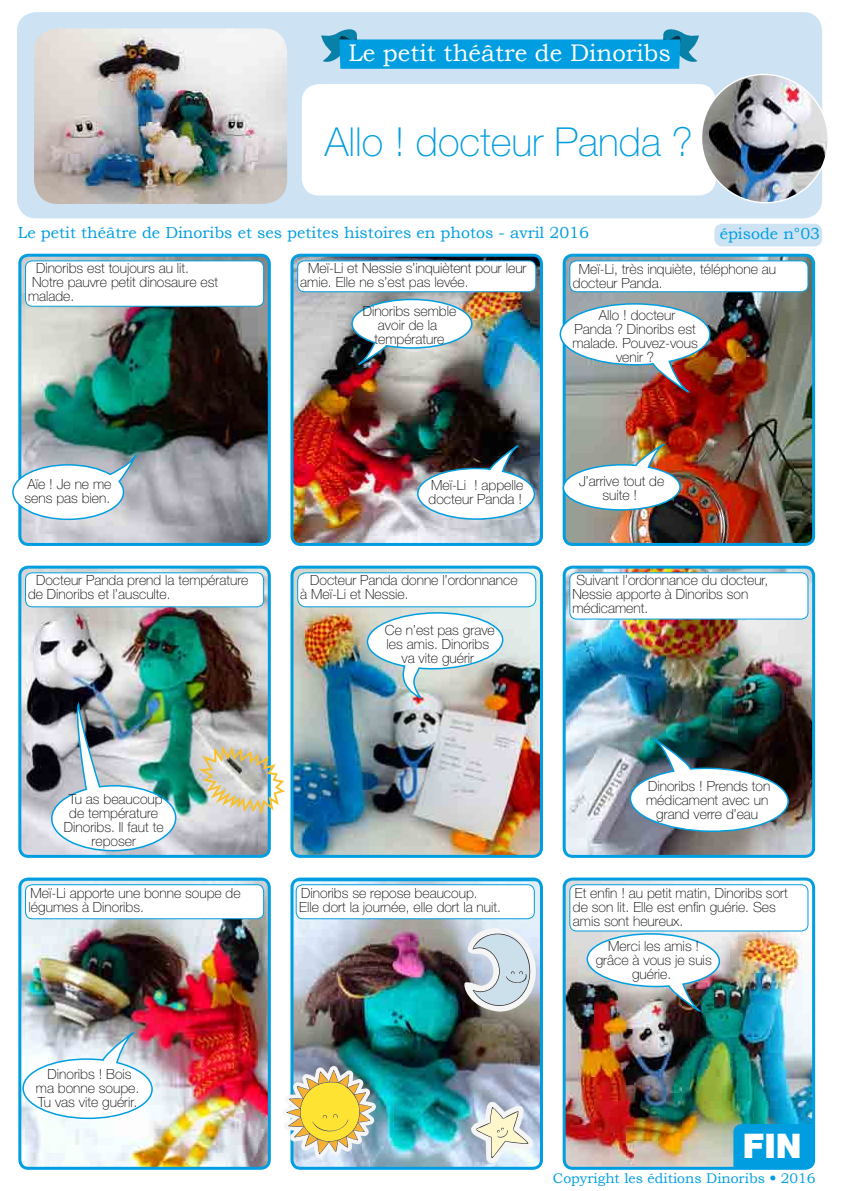
<style>
.page{position:relative;width:842px;height:1191px;background:#fff}
.page>*{position:absolute;margin:0;border:0;box-sizing:border-box;transform-origin:0 0}
.t1{font:100 40px "Helvetica Neue LT Std";color:#009ee0}
.t2{font:900 34px "Helvetica Neue LT Std";color:#fff}
.t3{font:24px "Bookman Old Style";color:#fff}
.t4{font:16px "Bookman Old Style";color:#009ee0}
.t5{font:100 14px/14px "Helvetica Neue LT Std";color:#000}
.t6{font:14px "Bookman Old Style";color:#009ee0}
.s1{font-family:"Helvetica Neue LT Std";font-weight:100}
</style>
<div class="page">
<div style="left:716px;top:226px;width:104px;height:18px;background:#cde3f4;border-radius:6px"></div>
<div style="left:714px;top:224px;width:108px;height:22px;border:4px solid #cde3f4;border-radius:6px"></div>
<div style="left:19px;top:14px;width:801px;height:202px;background:#cde3f4;border-radius:17px"></div>
<div style="left:17px;top:12px;width:805px;height:206px;border:4px solid #cde3f4;border-radius:17px"></div>
<div style="left:302px;top:84px;width:414px;height:111px;background:#fff;border-radius:17px"></div>
<img style="left:22px;top:255px;width:246px;height:287px">
<div style="left:18px;top:254px;width:253px;height:292px;border:3px solid #009ee0;border-radius:9px"></div>
<img style="left:22px;top:569px;width:245px;height:285px">
<div style="left:18px;top:565px;width:253px;height:293px;border:3px solid #009ee0;border-radius:9px"></div>
<img style="left:21px;top:881px;width:247px;height:287px">
<div style="left:18px;top:877px;width:253px;height:292px;border:3px solid #009ee0;border-radius:9px"></div>
<img style="left:294px;top:258px;width:245px;height:284px">
<div style="left:290px;top:254px;width:253px;height:292px;border:3px solid #009ee0;border-radius:9px"></div>
<img style="left:294px;top:569px;width:245px;height:285px">
<div style="left:290px;top:565px;width:253px;height:293px;border:3px solid #009ee0;border-radius:9px"></div>
<img style="left:293px;top:881px;width:247px;height:287px">
<div style="left:290px;top:877px;width:253px;height:292px;border:3px solid #009ee0;border-radius:9px"></div>
<img style="left:564px;top:255px;width:250px;height:288px">
<div style="left:563px;top:254px;width:252px;height:292px;border:3px solid #009ee0;border-radius:9px"></div>
<img style="left:564px;top:569px;width:250px;height:286px">
<div style="left:563px;top:565px;width:252px;height:293px;border:3px solid #009ee0;border-radius:9px"></div>
<img style="left:564px;top:881px;width:250px;height:287px">
<div style="left:563px;top:877px;width:252px;height:292px;border:3px solid #009ee0;border-radius:9px"></div>
<img style="left:34px;top:28px;width:253px;height:176px">
<div style="left:26px;top:261px;width:238px;height:45px;background:#fff;border-radius:7px"></div>
<div style="left:25px;top:261px;width:239px;height:45px;border:1px solid #009ee0;border-radius:7px"></div>
<div style="left:570px;top:261px;width:238px;height:31px;background:#fff;border-radius:7px"></div>
<div style="left:570px;top:261px;width:238px;height:31px;border:1px solid #009ee0;border-radius:7px"></div>
<div style="left:298px;top:261px;width:238px;height:31px;background:#fff;border-radius:7px"></div>
<div style="left:297px;top:261px;width:239px;height:31px;border:1px solid #009ee0;border-radius:7px"></div>
<div style="left:26px;top:573px;width:238px;height:34px;background:#fff;border-radius:7px"></div>
<div style="left:25px;top:572px;width:239px;height:35px;border:1px solid #009ee0;border-radius:7px"></div>
<div style="left:26px;top:884px;width:238px;height:34px;background:#fff;border-radius:7px"></div>
<div style="left:25px;top:884px;width:239px;height:35px;border:1px solid #009ee0;border-radius:7px"></div>
<div style="left:296px;top:884px;width:238px;height:34px;background:#fff;border-radius:7px"></div>
<div style="left:296px;top:884px;width:239px;height:35px;border:1px solid #009ee0;border-radius:7px"></div>
<div style="left:570px;top:884px;width:238px;height:47px;background:#fff;border-radius:7px"></div>
<div style="left:570px;top:884px;width:238px;height:47px;border:1px solid #009ee0;border-radius:7px"></div>
<div style="left:733px;top:1124px;width:80px;height:43px;background:#009ee0"></div>
<div style="left:298px;top:573px;width:238px;height:34px;background:#fff;border-radius:9px"></div>
<div style="left:297px;top:572px;width:239px;height:35px;border:1px solid #009ee0;border-radius:9px"></div>
<div style="left:570px;top:573px;width:238px;height:46px;background:#fff;border-radius:7px"></div>
<div style="left:570px;top:572px;width:238px;height:47px;border:1px solid #009ee0;border-radius:7px"></div>
<img style="left:350px;top:298px;width:123px;height:72px">
<img style="left:416px;top:439px;width:119px;height:82px">
<img style="left:50px;top:699px;width:127px;height:153px">
<svg style="left:559px;top:302px;width:153px;height:98px"></svg>
<img style="left:630px;top:730px;width:160px;height:102px">
<svg style="left:21px;top:1024px;width:133px;height:96px"></svg>
<svg style="left:321px;top:27px;width:507px;height:184px"></svg>
<svg style="left:12px;top:448px;width:129px;height:73px"></svg>
<img style="left:562px;top:438px;width:119px;height:73px">
<img style="left:196px;top:742px;width:89px;height:76px">
<img style="left:366px;top:612px;width:138px;height:90px">
<img style="left:585px;top:933px;width:136px;height:85px">
<svg style="left:286px;top:1066px;width:90px;height:92px"></svg>
<svg style="left:462px;top:928px;width:76px;height:83px"></svg>
<svg style="left:471px;top:1101px;width:62px;height:62px"></svg>
<h3 class="t3" style="left:348px;top:37px;width:324px">Le petit théâtre de Dinoribs</h3>
<h1 class="t1" style="left:325px;top:119px;width:370px">Allo ! docteur Panda ?</h1>
<p class="t4" style="left:18px;top:222px;width:573px">Le petit théâtre de Dinoribs et ses petites histoires en photos - avril 2016</p>
<p class="t4" style="left:720px;top:223px;width:102px">épisode n°03</p>
<p class="t5" style="left:300px;top:261px;width:228px;text-indent:8px">Meï-Li et Nessie s’inquiètent pour leur amie. Elle ne s’est pas levée.</p>
<p class="t5" style="left:28px;top:261px;width:192px;text-indent:8px">Dinoribs est toujours au lit.<br>Notre pauvre petit dinosaure est malade.</p>
<p class="t5" style="left:573px;top:262px;width:205px;text-indent:6px">Meï-Li, très inquiète, téléphone au docteur Panda.</p>
<p class="t5" style="left:363px;top:304px;width:95px;text-align:center">Dinoribs semble avoir de la température</p>
<p class="t5" style="left:572px;top:308px;width:127px;text-align:center">Allo ! docteur<br>Panda ? Dinoribs est malade. Pouvez-vous venir ?</p>
<p class="t5" style="left:25px;top:477px;width:88px">Aïe ! Je ne me sens pas bien.</p>
<p class="t5" style="left:579px;top:474px;width:87px;text-align:center">J’arrive tout de suite !</p>
<p class="t5" style="left:429px;top:478px;width:96px">Meï-Li ! appelle docteur Panda !</p>
<p class="t5" style="left:28px;top:573px;width:222px;text-indent:8px">Docteur Panda prend la température de Dinoribs et l’ausculte.</p>
<p class="t5" style="left:64px;top:792px;width:101px;text-align:center">Tu as beaucoup de température<br>Dinoribs. Il faut te reposer</p>
<p class="t5" style="left:300px;top:573px;width:219px;text-indent:10px">Docteur Panda donne l’ordonnance à Meï-Li et Nessie.</p>
<p class="t5" style="left:572px;top:573px;width:197px">Suivant l’ordonnance du docteur,<br>Nessie apporte à Dinoribs son médicament.</p>
<p class="t5" style="left:385px;top:623px;width:111px;text-align:center">Ce n’est pas grave les amis. Dinoribs va vite guérir</p>
<p class="t5" style="left:646px;top:779px;width:126px;text-align:center">Dinoribs ! Prends ton médicament avec un grand verre d’eau</p>
<p class="t5" style="left:29px;top:885px;width:214px">Meï-Li apporte une bonne soupe de légumes à Dinoribs.</p>
<p class="t5" style="left:299px;top:885px;width:203px">Dinoribs se repose beaucoup.<br>Elle dort la journée, elle dort la nuit.</p>
<p class="t5" style="left:573px;top:885px;width:216px">Et enfin ! au petit matin, Dinoribs sort de son lit. Elle est enfin guérie. Ses amis sont heureux.</p>
<p class="t5" style="left:36px;top:1066px;width:105px;text-align:center">Dinoribs ! Bois ma bonne soupe.<br>Tu vas vite guérir.</p>
<p class="t5" style="left:596px;top:939px;width:117px;text-align:center">Merci les amis ! grâce à vous je suis guérie.</p>
<h2 class="t2" style="left:743px;top:1125px;width:60px">FIN</h2>
<p class="t6" style="left:553px;top:1168px;width:264px">Copyright les éditions Dinoribs <span class="s1">•</span> 2016</p>
</div>
